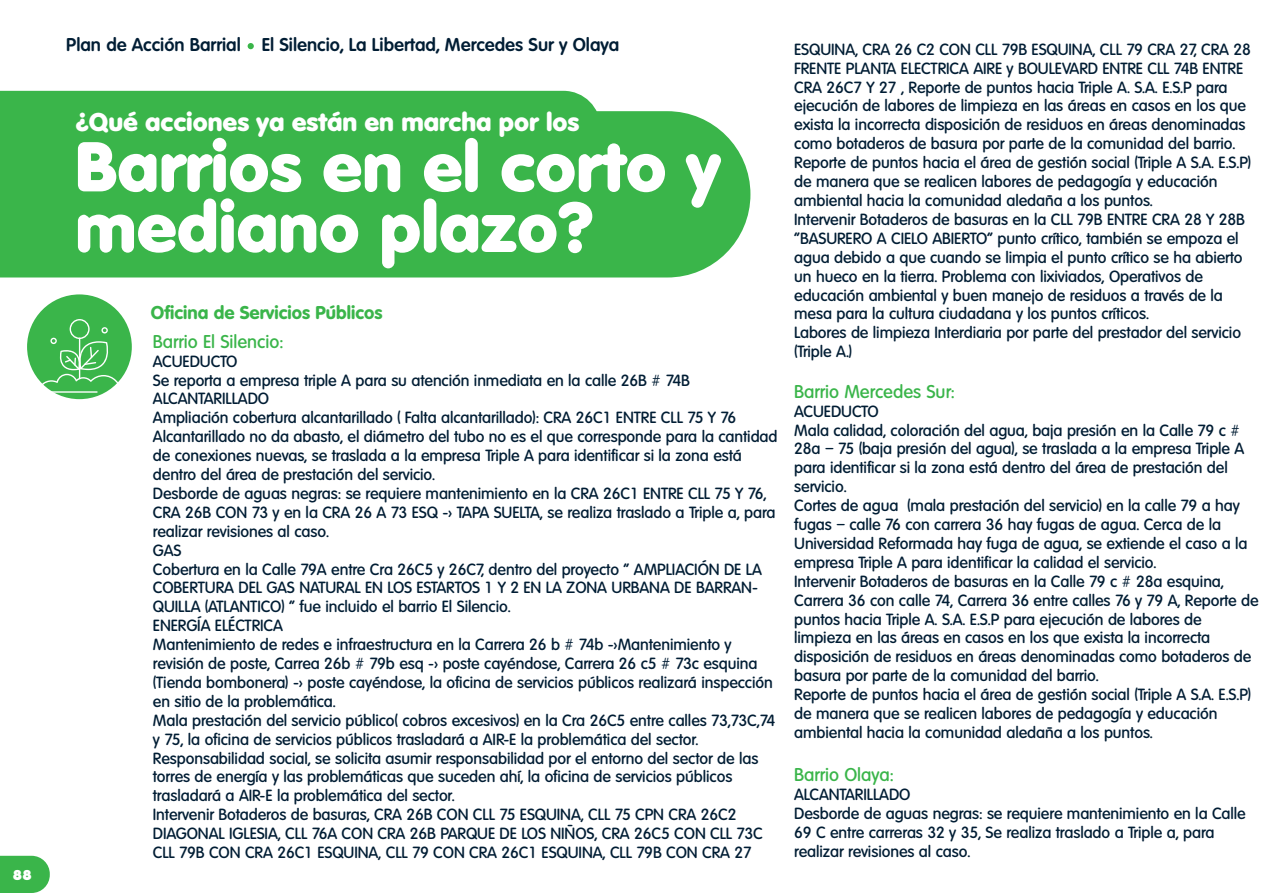
<style>
.page{position:relative;width:1276px;height:893px;background:#fff}
.page>*{position:absolute;margin:0;border:0;box-sizing:border-box;transform-origin:0 0}
.t1{font:800 68.4px/60.5px "Volkswagen Serial";color:#fff}
.t2{font:800 24.97px "Volkswagen Serial";color:#fff}
.t3{font:700 18px "Volkswagen Serial";color:#001d34}
.t4{font:500 18px "Volkswagen Serial";color:#3ab54a}
.t5{font:800 18px "Volkswagen Serial";color:#3ab54a}
.t6{font:500 15.75px/18.9px "Volkswagen Serial";letter-spacing:-.005em;color:#001d34}
.t7{font:900 13.72px "Volkswagen Serial";color:#fff}
</style>
<div class="page">
<div style="left:0;top:91px;width:597px;height:20px;background:#3ab54a"></div>
<div style="left:0;top:111px;width:750px;height:166px;background:#3ab54a"></div>
<svg style="left:0;top:856px;width:50px;height:37px;background:#49ba58"></svg>
<svg style="left:248px;top:43px;width:6px;height:6px"></svg>
<div style="left:27px;top:294px;width:105px;height:105px;background:#3ab54a;border-radius:50%"></div>
<svg style="left:37px;top:319px;width:84px;height:81px"></svg>
<svg style="left:101px;top:327px;width:7px;height:6px"></svg>
<p class="t7" style="left:13px;top:866px;width:20px">88</p>
<p class="t3" style="left:66px;top:34px;width:554px">Plan de Acción Barrial El Silencio, La Libertad, Mercedes Sur y Olaya</p>
<h2 class="t2" style="left:75px;top:106px;width:505px">¿Qué acciones ya están en marcha por los</h2>
<h1 class="t1" style="left:75px;top:135px;width:646px">Barrios en el corto y mediano plazo?</h1>
<p class="t5" style="left:151px;top:301px;width:233px">Oficina de Servicios Públicos</p>
<p class="t4" style="left:153px;top:331px;width:132px">Barrio El Silencio:</p>
<p class="t6" style="left:153px;top:352px;width:626px">ACUEDUCTO<br>Se reporta a empresa triple A para su atención inmediata en la calle 26B # 74B ALCANTARILLADO<br>Ampliación cobertura alcantarillado ( Falta alcantarillado): CRA 26C1 ENTRE CLL 75 Y 76<br>Alcantarillado no da abasto, el diámetro del tubo no es el que corresponde para la cantidad de conexiones nuevas, se traslada a la empresa Triple A para identificar si la zona está dentro del área de prestación del servicio.<br>Desborde de aguas negras: se requiere mantenimiento en la CRA 26C1 ENTRE CLL 75 Y 76, CRA 26B CON 73 y en la CRA 26 A 73 ESQ -&gt; TAPA SUELTA, se realiza traslado a Triple a, para realizar revisiones al caso.<br>GAS<br>Cobertura en la Calle 79A entre Cra 26C5 y 26C7, dentro del proyecto " AMPLIACIÓN DE LA COBERTURA DEL GAS NATURAL EN LOS ESTARTOS 1 Y 2 EN LA ZONA URBANA DE BARRAN-QUILLA (ATLANTICO) " fue incluido el barrio El Silencio.<br>ENERGÍA ELÉCTRICA<br>Mantenimiento de redes e infraestructura en la Carrera 26 b # 74b -&gt;Mantenimiento y revisión de poste, Carrea 26b # 79b esq -&gt; poste cayéndose, Carrera 26 c5 # 73c esquina (Tienda bombonera) -&gt; poste cayéndose, la oficina de servicios públicos realizará inspección en sitio de la problemática.<br>Mala prestación del servicio público( cobros excesivos) en la Cra 26C5 entre calles 73,73C,74 y 75, la oficina de servicios públicos trasladará a AIR-E la problemática del sector.<br>Responsabilidad social, se solicita asumir responsabilidad por el entorno del sector de las torres de energía y las problemáticas que suceden ahí, la oficina de servicios públicos trasladará a AIR-E la problemática del sector.<br>Intervenir Botaderos de basuras, CRA 26B CON CLL 75 ESQUINA, CLL 75 CPN CRA 26C2<br>DIAGONAL IGLESIA, CLL 76A CON CRA 26B PARQUE DE LOS NIÑOS, CRA 26C5 CON CLL 73C CLL 79B CON CRA 26C1 ESQUINA, CLL 79 CON CRA 26C1 ESQUINA, CLL 79B CON CRA 27</p>
<p class="t6" style="left:794px;top:40px;width:459px">ESQUINA, CRA 26 C2 CON CLL 79B ESQUINA, CLL 79 CRA 27, CRA 28<br>FRENTE PLANTA ELECTRICA AIRE y BOULEVARD ENTRE CLL 74B ENTRE CRA 26C7 Y 27 , Reporte de puntos hacia Triple A. S.A. E.S.P para ejecución de labores de limpieza en las áreas en casos en los que exista la incorrecta disposición de residuos en áreas denominadas como botaderos de basura por parte de la comunidad del barrio.<br>Reporte de puntos hacia el área de gestión social (Triple A S.A. E.S.P) de manera que se realicen labores de pedagogía y educación ambiental hacia la comunidad aledaña a los puntos.<br>Intervenir Botaderos de basuras en la CLL 79B ENTRE CRA 28 Y 28B “BASURERO A CIELO ABIERTO” punto crítico, también se empoza el agua debido a que cuando se limpia el punto crítico se ha abierto un hueco en la tierra. Problema con lixiviados, Operativos de educación ambiental y buen manejo de residuos a través de la mesa para la cultura ciudadana y los puntos críticos.<br>Labores de limpieza Interdiaria por parte del prestador del servicio (Triple A.)</p>
<p class="t4" style="left:794px;top:381px;width:162px">Barrio Mercedes Sur:</p>
<p class="t6" style="left:794px;top:402px;width:466px">ACUEDUCTO<br>Mala calidad, coloración del agua, baja presión en la Calle 79 c # 28a – 75 (baja presión del agua), se traslada a la empresa Triple A para identificar si la zona está dentro del área de prestación del servicio.<br>Cortes de agua (mala prestación del servicio) en la calle 79 a hay fugas – calle 76 con carrera 36 hay fugas de agua. Cerca de la Universidad Reformada hay fuga de agua, se extiende el caso a la empresa Triple A para identificar la calidad el servicio.<br>Intervenir Botaderos de basuras en la Calle 79 c # 28a esquina, Carrera 36 con calle 74, Carrera 36 entre calles 76 y 79 A, Reporte de puntos hacia Triple A. S.A. E.S.P para ejecución de labores de limpieza en las áreas en casos en los que exista la incorrecta disposición de residuos en áreas denominadas como botaderos de basura por parte de la comunidad del barrio.<br>Reporte de puntos hacia el área de gestión social (Triple A S.A. E.S.P) de manera que se realicen labores de pedagogía y educación ambiental hacia la comunidad aledaña a los puntos.</p>
<p class="t4" style="left:794px;top:764px;width:101px">Barrio Olaya:</p>
<p class="t6" style="left:794px;top:785px;width:453px">ALCANTARILLADO<br>Desborde de aguas negras: se requiere mantenimiento en la Calle 69 C entre carreras 32 y 35, Se realiza traslado a Triple a, para realizar revisiones al caso.</p>
</div>
